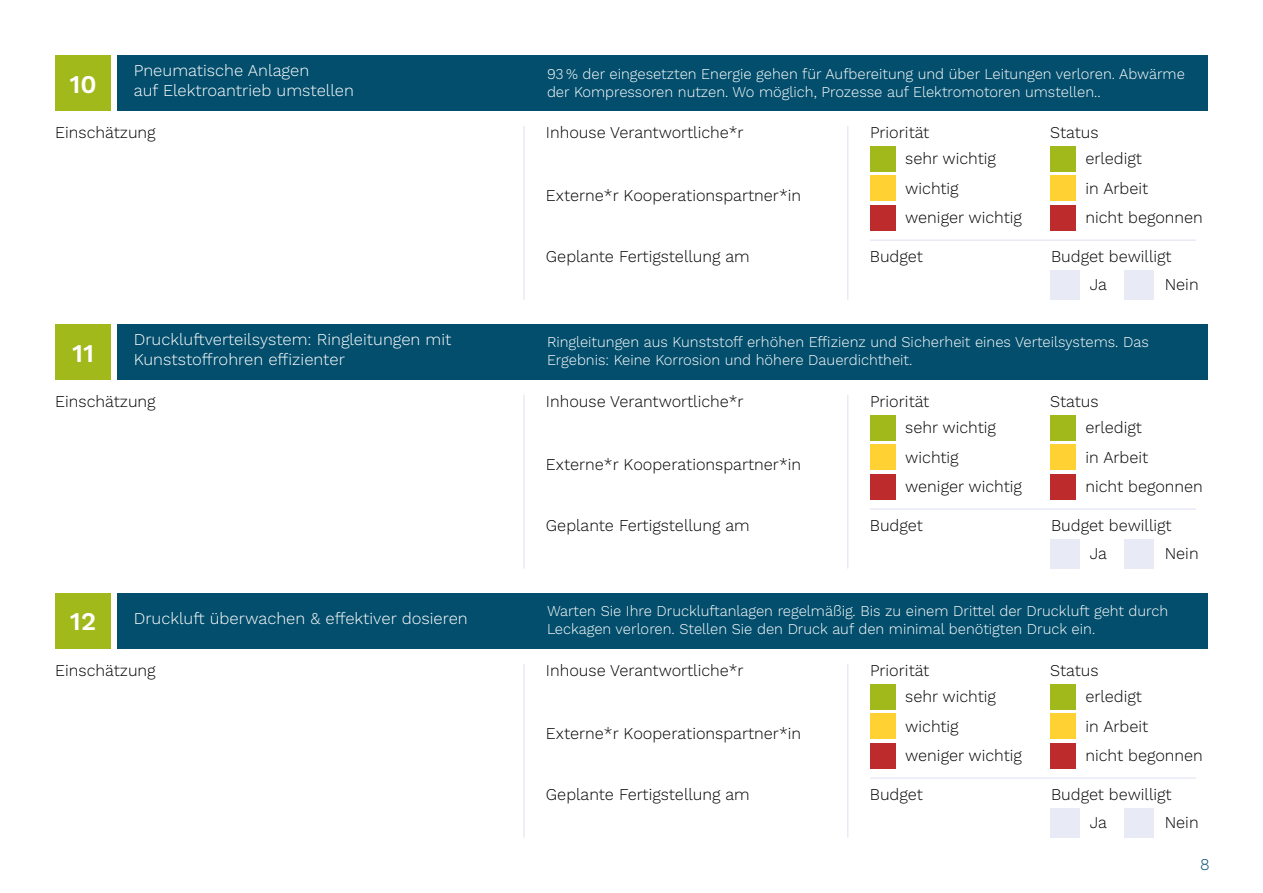
<style>
.page{position:relative;width:1263px;height:893px;background:#fff}
.page>*{position:absolute;margin:0;border:0;box-sizing:border-box;transform-origin:0 0}
.Zahlen_Kopf{font:600 25.5px "Work Sans";color:#fff}
.Fließtext_schwarz{font:300 16.5px "Work Sans";color:#000}
.t1{font:300 16.5px/19.5px "Work Sans";color:#fff}
.t2{font:300 16.5px "Work Sans";color:#034e6c}
.COPY_NEU{font:300 15px/18px "Work Sans";color:#fff}
</style>
<div class="page">
<div style="left:117px;top:55px;width:1090px;height:56px;background:#034e6c"></div>
<div style="left:55px;top:55px;width:56px;height:56px;background:#a2b91c"></div>
<hr style="left:847px;top:126px;width:1px;height:174px;background:#e8eaf6">
<hr style="left:523px;top:126px;width:2px;height:174px;background:#e8eaf6">
<hr style="left:870px;top:239px;width:326px;height:2px;background:#e8eaf6">
<div style="left:1050px;top:270px;width:30px;height:30px;background:#e8eaf6"></div>
<div style="left:1123px;top:270px;width:30px;height:30px;background:#e8eaf6"></div>
<div style="left:870px;top:146px;width:25px;height:26px;background:#a2b91c"></div>
<div style="left:870px;top:176px;width:25px;height:25px;background:#ffd132"></div>
<div style="left:870px;top:205px;width:25px;height:26px;background:#bd2b2c"></div>
<div style="left:1050px;top:146px;width:26px;height:26px;background:#a2b91c"></div>
<div style="left:1050px;top:176px;width:26px;height:25px;background:#ffd132"></div>
<div style="left:1050px;top:205px;width:26px;height:26px;background:#bd2b2c"></div>
<div style="left:117px;top:324px;width:1090px;height:56px;background:#034e6c"></div>
<div style="left:55px;top:324px;width:56px;height:56px;background:#a2b91c"></div>
<hr style="left:847px;top:395px;width:1px;height:174px;background:#e8eaf6">
<hr style="left:523px;top:395px;width:2px;height:174px;background:#e8eaf6">
<hr style="left:870px;top:508px;width:326px;height:2px;background:#e8eaf6">
<div style="left:1050px;top:539px;width:30px;height:30px;background:#e8eaf6"></div>
<div style="left:1123px;top:539px;width:30px;height:30px;background:#e8eaf6"></div>
<div style="left:870px;top:415px;width:25px;height:25px;background:#a2b91c"></div>
<div style="left:870px;top:445px;width:25px;height:25px;background:#ffd132"></div>
<div style="left:870px;top:474px;width:25px;height:26px;background:#bd2b2c"></div>
<div style="left:1050px;top:415px;width:26px;height:25px;background:#a2b91c"></div>
<div style="left:1050px;top:445px;width:26px;height:25px;background:#ffd132"></div>
<div style="left:1050px;top:474px;width:26px;height:26px;background:#bd2b2c"></div>
<div style="left:117px;top:593px;width:1090px;height:56px;background:#034e6c"></div>
<div style="left:55px;top:593px;width:56px;height:56px;background:#a2b91c"></div>
<hr style="left:847px;top:664px;width:1px;height:174px;background:#e8eaf6">
<hr style="left:523px;top:664px;width:2px;height:174px;background:#e8eaf6">
<hr style="left:870px;top:777px;width:326px;height:2px;background:#e8eaf6">
<div style="left:1050px;top:808px;width:30px;height:30px;background:#e8eaf6"></div>
<div style="left:1123px;top:808px;width:30px;height:30px;background:#e8eaf6"></div>
<div style="left:870px;top:684px;width:25px;height:25px;background:#a2b91c"></div>
<div style="left:870px;top:713px;width:25px;height:26px;background:#ffd132"></div>
<div style="left:870px;top:743px;width:25px;height:26px;background:#bd2b2c"></div>
<div style="left:1050px;top:684px;width:26px;height:25px;background:#a2b91c"></div>
<div style="left:1050px;top:713px;width:26px;height:26px;background:#ffd132"></div>
<div style="left:1050px;top:743px;width:26px;height:26px;background:#bd2b2c"></div>
<p class="t1" style="left:134px;top:62px;width:222px">Pneumatische Anlagen<br>auf Elektroantrieb umstellen</p>
<p class="Zahlen_Kopf" style="left:69px;top:69px;width:29px">10</p>
<p class="COPY_NEU" style="left:547px;top:65px;width:639px">93 % der eingesetzten Energie gehen für Aufbereitung und über Leitungen verloren. Abwärme der Kompressoren nutzen. Wo möglich, Prozesse auf Elektromotoren umstellen..</p>
<p class="Fließtext_schwarz" style="left:55px;top:123px;width:102px">Einschätzung</p>
<p class="Fließtext_schwarz" style="left:546px;top:123px;width:199px">Inhouse Verantwortliche*r</p>
<p class="Fließtext_schwarz" style="left:870px;top:123px;width:61px">Priorität</p>
<p class="Fließtext_schwarz" style="left:1050px;top:123px;width:50px">Status</p>
<p class="Fließtext_schwarz" style="left:905px;top:149px;width:92px">sehr wichtig</p>
<p class="Fließtext_schwarz" style="left:1085px;top:149px;width:58px">erledigt</p>
<p class="Fließtext_schwarz" style="left:905px;top:178px;width:55px">wichtig</p>
<p class="Fließtext_schwarz" style="left:1085px;top:178px;width:64px">in Arbeit</p>
<p class="Fließtext_schwarz" style="left:905px;top:208px;width:118px">weniger wichtig</p>
<p class="Fließtext_schwarz" style="left:1085px;top:208px;width:119px">nicht begonnen</p>
<p class="Fließtext_schwarz" style="left:546px;top:185px;width:257px">Externe*r Kooperationspartner*in</p>
<p class="Fließtext_schwarz" style="left:546px;top:247px;width:205px">Geplante Fertigstellung am</p>
<p class="Fließtext_schwarz" style="left:870px;top:247px;width:54px">Budget</p>
<p class="Fließtext_schwarz" style="left:1051px;top:247px;width:122px">Budget bewilligt</p>
<p class="Fließtext_schwarz" style="left:1090px;top:275px;width:19px">Ja</p>
<p class="Fließtext_schwarz" style="left:1165px;top:275px;width:35px">Nein</p>
<p class="t1" style="left:134px;top:331px;width:319px">Druckluftverteilsystem: Ringleitungen mit<br>Kunststoffrohren effizienter</p>
<p class="Zahlen_Kopf" style="left:72px;top:338px;width:24px">11</p>
<p class="COPY_NEU" style="left:547px;top:334px;width:603px">Ringleitungen aus Kunststoff erhöhen Effizienz und Sicherheit eines Verteilsystems. Das<br>Ergebnis: Keine Korrosion und höhere Dauerdichtheit.</p>
<p class="Fließtext_schwarz" style="left:55px;top:392px;width:102px">Einschätzung</p>
<p class="Fließtext_schwarz" style="left:546px;top:392px;width:199px">Inhouse Verantwortliche*r</p>
<p class="Fließtext_schwarz" style="left:870px;top:392px;width:61px">Priorität</p>
<p class="Fließtext_schwarz" style="left:1050px;top:392px;width:50px">Status</p>
<p class="Fließtext_schwarz" style="left:905px;top:418px;width:92px">sehr wichtig</p>
<p class="Fließtext_schwarz" style="left:1085px;top:418px;width:58px">erledigt</p>
<p class="Fließtext_schwarz" style="left:905px;top:447px;width:55px">wichtig</p>
<p class="Fließtext_schwarz" style="left:1085px;top:447px;width:64px">in Arbeit</p>
<p class="Fließtext_schwarz" style="left:905px;top:477px;width:118px">weniger wichtig</p>
<p class="Fließtext_schwarz" style="left:1085px;top:477px;width:119px">nicht begonnen</p>
<p class="Fließtext_schwarz" style="left:546px;top:454px;width:257px">Externe*r Kooperationspartner*in</p>
<p class="Fließtext_schwarz" style="left:546px;top:516px;width:205px">Geplante Fertigstellung am</p>
<p class="Fließtext_schwarz" style="left:870px;top:516px;width:54px">Budget</p>
<p class="Fließtext_schwarz" style="left:1051px;top:516px;width:122px">Budget bewilligt</p>
<p class="Fließtext_schwarz" style="left:1090px;top:544px;width:19px">Ja</p>
<p class="Fließtext_schwarz" style="left:1165px;top:544px;width:35px">Nein</p>
<p class="Zahlen_Kopf" style="left:70px;top:607px;width:28px">12</p>
<p class="COPY_NEU" style="left:547px;top:603px;width:623px">Warten Sie Ihre Druckluftanlagen regelmäßig. Bis zu einem Drittel der Druckluft geht durch<br>Leckagen verloren. Stellen Sie den Druck auf den minimal benötigten Druck ein.</p>
<p class="Fließtext_schwarz" style="left:55px;top:661px;width:102px">Einschätzung</p>
<p class="Fließtext_schwarz" style="left:546px;top:661px;width:199px">Inhouse Verantwortliche*r</p>
<p class="t1" style="left:134px;top:609px;width:335px">Druckluft überwachen &amp; effektiver dosieren</p>
<p class="Fließtext_schwarz" style="left:870px;top:661px;width:61px">Priorität</p>
<p class="Fließtext_schwarz" style="left:1050px;top:661px;width:50px">Status</p>
<p class="Fließtext_schwarz" style="left:905px;top:687px;width:92px">sehr wichtig</p>
<p class="Fließtext_schwarz" style="left:1085px;top:687px;width:58px">erledigt</p>
<p class="Fließtext_schwarz" style="left:905px;top:716px;width:55px">wichtig</p>
<p class="Fließtext_schwarz" style="left:1085px;top:716px;width:64px">in Arbeit</p>
<p class="Fließtext_schwarz" style="left:905px;top:746px;width:118px">weniger wichtig</p>
<p class="Fließtext_schwarz" style="left:1085px;top:746px;width:119px">nicht begonnen</p>
<p class="Fließtext_schwarz" style="left:546px;top:723px;width:257px">Externe*r Kooperationspartner*in</p>
<p class="Fließtext_schwarz" style="left:546px;top:785px;width:205px">Geplante Fertigstellung am</p>
<p class="Fließtext_schwarz" style="left:870px;top:785px;width:54px">Budget</p>
<p class="Fließtext_schwarz" style="left:1051px;top:785px;width:122px">Budget bewilligt</p>
<p class="Fließtext_schwarz" style="left:1090px;top:812px;width:19px">Ja</p>
<p class="Fließtext_schwarz" style="left:1165px;top:812px;width:35px">Nein</p>
<p class="t2" style="left:1200px;top:855px;width:11px">8</p>
</div>
